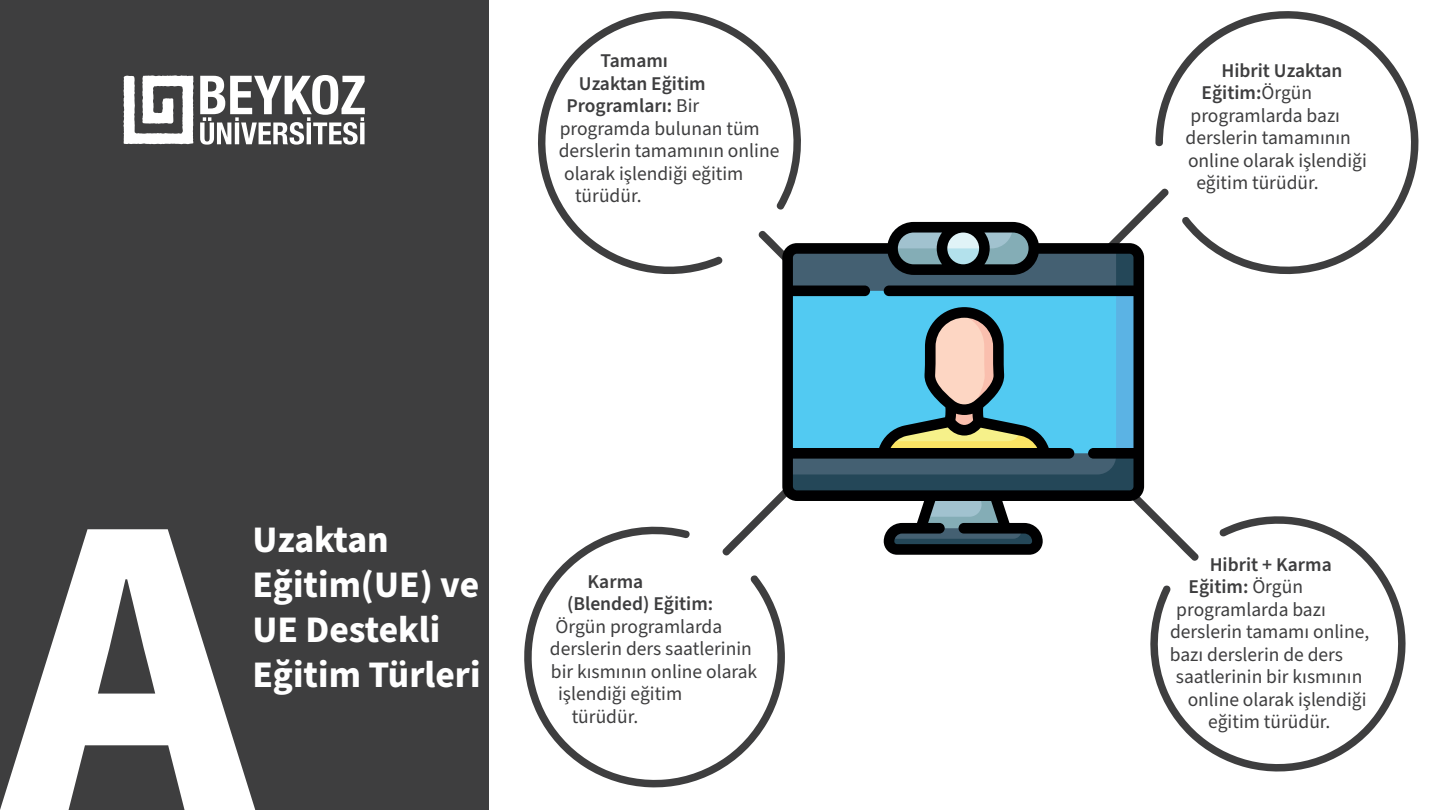
<style>
.page{position:relative;width:1440px;height:810px;background:#fff}
.page>*{position:absolute;margin:0;border:0;box-sizing:border-box;transform-origin:0 0}
.t1{font:700 37.5px/45px "Source Sans Pro";color:#fff}
.t2{font:19.5px "Source Sans Pro";color:#3e3e3f}
.t3{font:600 19.5px/22.5px "Source Sans Pro";color:#3e3e3f}
.s1{font-weight:400}
</style>
<div class="page">
<div style="left:0;top:0;width:488px;height:810px;background:#3e3e3f"></div>
<svg style="left:0;top:529px;width:255px;height:281px;fill:#fff"></svg>
<svg style="left:749px;top:197px;width:408px;height:327px"></svg>
<svg style="left:782px;top:222px;width:362px;height:333px;background:#5c8998"></svg>
<svg style="left:1155px;top:11px;width:264px;height:265px"></svg>
<svg style="left:538px;top:11px;width:266px;height:265px"></svg>
<svg style="left:1147px;top:514px;width:259px;height:258px"></svg>
<svg style="left:524px;top:524px;width:261px;height:264px"></svg>
<svg style="left:200px;top:75px;width:165px;height:70px"></svg>
<div style="left:360px;top:123px;width:5px;height:21px;background:#fff"></div>
<svg style="left:123px;top:75px;width:71px;height:69px"></svg>
<p class="t3" style="left:600px;top:50px;width:69px">Tamamı</p>
<p class="t3" style="left:579px;top:73px;width:128px">Uzaktan Eğitim</p>
<p class="t3" style="left:566px;top:95px;width:134px">Programları: <span class="s1">Bir</span></p>
<p class="t2" style="left:560px;top:115px;width:202px">programda bulunan tüm</p>
<p class="t2" style="left:559px;top:138px;width:222px">derslerin tamamının online</p>
<p class="t2" style="left:564px;top:160px;width:181px">olarak işlendiği eğitim</p>
<p class="t2" style="left:575px;top:183px;width:68px">türüdür.</p>
<h1 class="t1" style="left:252px;top:518px;width:230px">Uzaktan<br>Eğitim(UE) ve<br>UE Destekli<br>Eğitim Türleri</h1>
<p class="t3" style="left:567px;top:571px;width:148px;text-indent:21px">Karma (Blended) Eğitim:</p>
<p class="t2" style="left:556px;top:613px;width:168px">Örgün programlarda</p>
<p class="t2" style="left:550px;top:636px;width:204px">derslerin ders saatlerinin</p>
<p class="t2" style="left:551px;top:658px;width:208px">bir kısmının online olarak</p>
<p class="t2" style="left:558px;top:681px;width:126px">işlendiği eğitim</p>
<p class="t2" style="left:572px;top:703px;width:68px">türüdür.</p>
<p class="t3" style="left:1221px;top:60px;width:122px">Hibrit Uzaktan</p>
<p class="t3" style="left:1202px;top:82px;width:112px">Eğitim:<span class="s1">Örgün</span></p>
<p class="t2" style="left:1191px;top:102px;width:151px">programlarda bazı</p>
<p class="t2" style="left:1186px;top:125px;width:167px">derslerin tamamının</p>
<p class="t2" style="left:1188px;top:147px;width:180px">online olarak işlendiği</p>
<p class="t2" style="left:1196px;top:170px;width:124px">eğitim türüdür.</p>
<p class="t3" style="left:1210px;top:554px;width:124px">Hibrit + Karma</p>
<p class="t3" style="left:1189px;top:576px;width:116px">Eğitim: <span class="s1">Örgün</span></p>
<p class="t2" style="left:1176px;top:596px;width:151px">programlarda bazı</p>
<p class="t2" style="left:1170px;top:619px;width:201px">derslerin tamamı online,</p>
<p class="t2" style="left:1170px;top:641px;width:175px">bazı derslerin de ders</p>
<p class="t2" style="left:1176px;top:664px;width:188px">saatlerinin bir kısmının</p>
<p class="t2" style="left:1188px;top:686px;width:180px">online olarak işlendiği</p>
<p class="t2" style="left:1208px;top:709px;width:124px">eğitim türüdür.</p>
</div>
